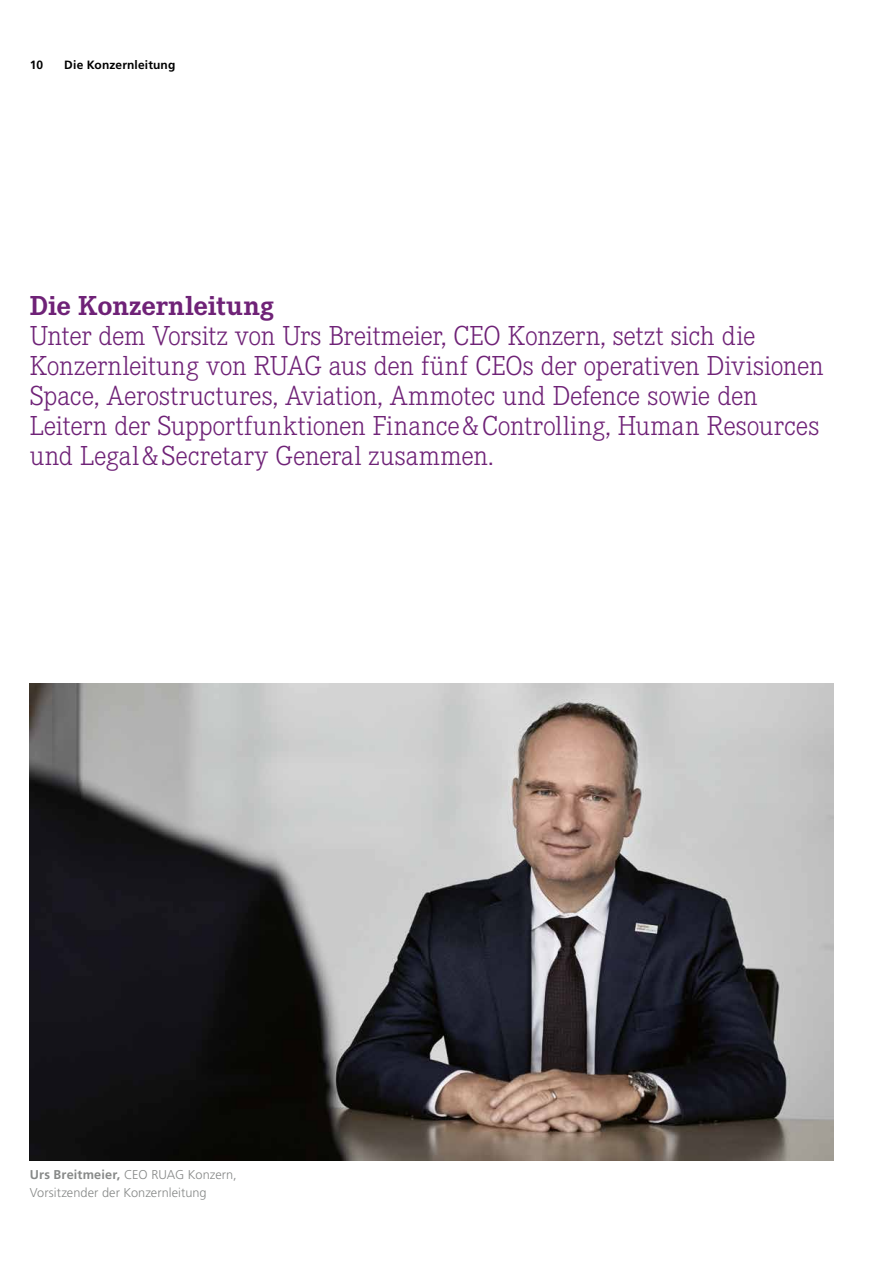
<style>
.page{position:relative;width:893px;height:1263px;background:#fff}
.page>*{position:absolute;margin:0;border:0;box-sizing:border-box;transform-origin:0 0}
.t1{font:300 28.5px/29.8px "Corporate E Pro";letter-spacing:-.005em;color:#6f2277}
.t2{font:700 28.5px "Corporate E Pro";color:#6f2277}
.t3{font:300 12.75px/17.9px "Frutiger LT Std";letter-spacing:.005em;color:#878988}
.t4{font:700 12px "Frutiger LT Std";letter-spacing:.01em;color:#000}
.s1{font-weight:700}
</style>
<div class="page">
<img style="left:30px;top:684px;width:803px;height:477px">
<p class="t4" style="left:30px;top:57px;width:15px">10</p>
<p class="t4" style="left:64px;top:57px;width:113px">Die Konzernleitung</p>
<p class="t2" style="left:30px;top:286px;width:246px">Die Konzernleitung</p>
<p class="t1" style="left:30px;top:320px;width:795px">Unter dem Vorsitz von Urs Breitmeier, CEO Konzern, setzt sich die Konzernleitung von RUAG aus den fünf CEOs der operativen Divisionen Space, Aerostructures, Aviation, Ammotec und Defence sowie den Leitern der Supportfunktionen Finance&amp;Controlling, Human Resources und Legal&amp;Secretary General zusammen.</p>
<p class="t3" style="left:30px;top:1166px;width:209px"><span class="s1">Urs Breitmeier,</span> CEO RUAG Konzern,<br>Vorsitzender der Konzernleitung</p>
</div>
